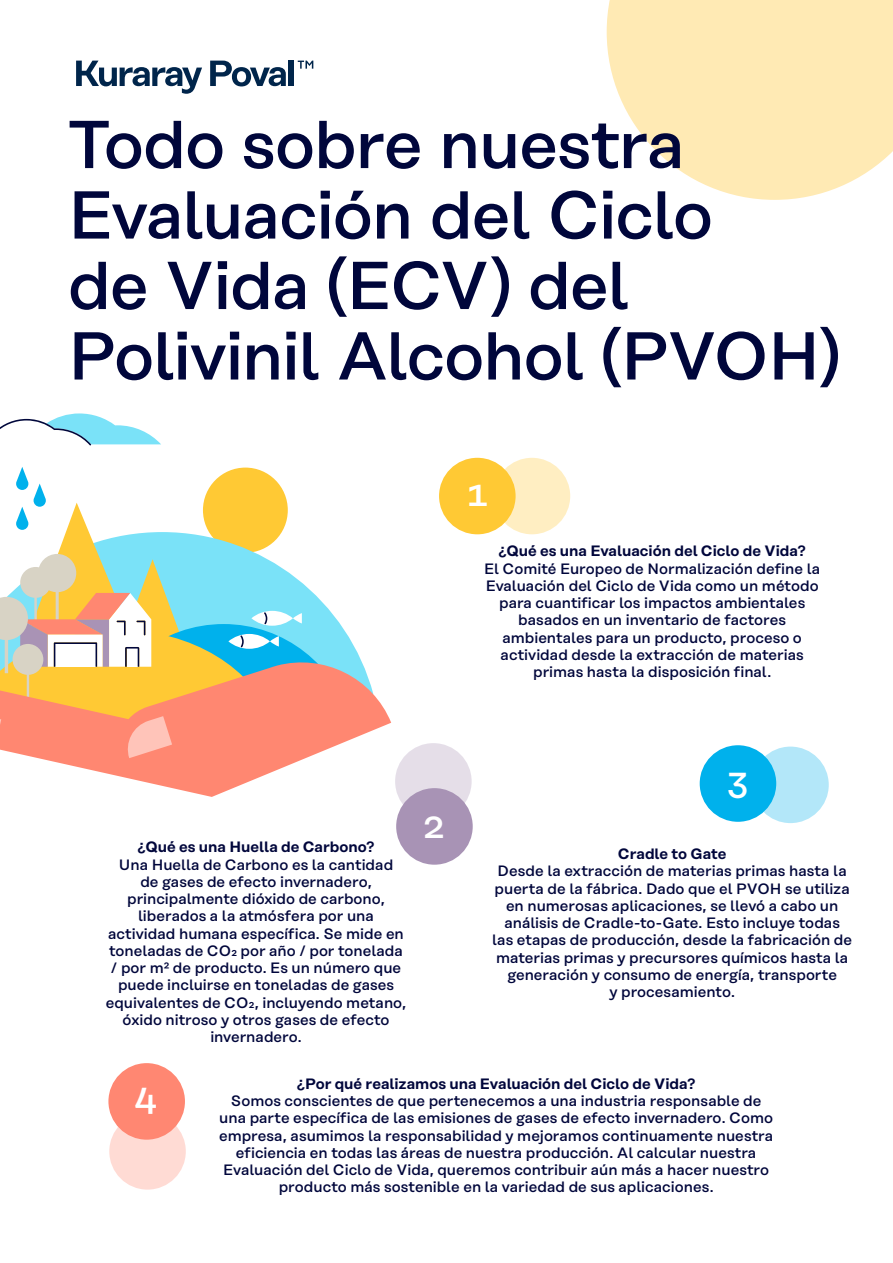
<style>
.page{position:relative;width:893px;height:1263px;background:#fff}
.page>*{position:absolute;margin:0;border:0;box-sizing:border-box;transform-origin:0 0}
.t1{font:500 67.5px/70.5px "Rational Text";letter-spacing:-.02em;color:#00063b}
.t2{font:500 36px "Rational Text";color:#fff}
.t3{font:500 15px/17.2px "Rational Text";color:#00063b;text-align:center}
.t4{font:600 15px "Rational Text";color:#00063b}
</style>
<div class="page">
<svg style="left:0;top:413px;width:161px;height:32px"></svg>
<svg style="left:38px;top:653px;width:353px;height:144px"></svg>
<svg style="left:0;top:467px;width:351px;height:291px"></svg>
<svg style="left:607px;top:0;width:286px;height:200px;background:#ffecbe"></svg>
<div style="left:439px;top:458px;width:77px;height:76px;background:#ffc934;border-radius:50%"></div>
<svg style="left:494px;top:458px;width:76px;height:76px;fill:#ffeec2"></svg>
<div style="left:396px;top:788px;width:77px;height:77px;background:#a893b5;border-radius:50%"></div>
<svg style="left:395px;top:743px;width:77px;height:77px;fill:#e5dee8"></svg>
<div style="left:700px;top:745px;width:76px;height:77px;background:#00b1ec;border-radius:50%"></div>
<svg style="left:752px;top:746px;width:77px;height:77px;fill:#b3e7f9"></svg>
<div style="left:108px;top:1063px;width:77px;height:77px;background:#ff8772;border-radius:50%"></div>
<svg style="left:109px;top:1113px;width:77px;height:76px;fill:#ffdbd4"></svg>
<svg style="left:76px;top:61px;width:126px;height:33px"></svg>
<svg style="left:210px;top:61px;width:76px;height:25px"></svg>
<div style="left:288px;top:61px;width:6px;height:25px;background:#00254b"></div>
<svg style="left:298px;top:61px;width:15px;height:8px"></svg>
<h1 class="t1" style="left:68px;top:109px;width:774px">Todo sobre nuestra<br>Evaluación del Ciclo<br>de Vida (ECV) del<br>Polivinil Alcohol (PVOH)</h1>
<h2 class="t2" style="left:466px;top:473px;width:23px">1</h2>
<p class="t4" style="left:499px;top:542px;width:309px">¿Qué es una Evaluación del Ciclo de Vida?</p>
<p class="t3" style="left:484px;top:560px;width:338px">El Comité Europeo de Normalización define la Evaluación del Ciclo de Vida como un método para cuantificar los impactos ambientales basados en un inventario de factores ambientales para un producto, proceso o actividad desde la extracción de materias primas hasta la disposición final.</p>
<p class="t4" style="left:138px;top:838px;width:238px">¿Qué es una Huella de Carbono?</p>
<p class="t3" style="left:106px;top:855px;width:302px">Una Huella de Carbono es la cantidad<br>de gases de efecto invernadero, principalmente dióxido de carbono, liberados a la atmósfera por una actividad humana específica. Se mide en toneladas de CO2 por año / por tonelada / por m2 de producto. Es un número que puede incluirse en toneladas de gases equivalentes de CO2, incluyendo metano, óxido nitroso y otros gases de efecto invernadero.</p>
<h2 class="t2" style="left:424px;top:804px;width:22px">2</h2>
<h2 class="t2" style="left:727px;top:760px;width:23px">3</h2>
<p class="t4" style="left:618px;top:845px;width:110px">Cradle to Gate</p>
<p class="t3" style="left:492px;top:862px;width:361px">Desde la extracción de materias primas hasta la puerta de la fábrica. Dado que el PVOH se utiliza en numerosas aplicaciones, se llevó a cabo un análisis de Cradle-to-Gate. Esto incluye todas las etapas de producción, desde la fabricación de materias primas y precursores químicos hasta la generación y consumo de energía, transporte<br>y procesamiento.</p>
<h2 class="t2" style="left:134px;top:1076px;width:25px">4</h2>
<p class="t4" style="left:297px;top:1075px;width:400px">¿Por qué realizamos una Evaluación del Ciclo de Vida?</p>
<p class="t3" style="left:219px;top:1092px;width:556px">Somos conscientes de que pertenecemos a una industria responsable de una parte específica de las emisiones de gases de efecto invernadero. Como empresa, asumimos la responsabilidad y mejoramos continuamente nuestra eficiencia en todas las áreas de nuestra producción. Al calcular nuestra Evaluación del Ciclo de Vida, queremos contribuir aún más a hacer nuestro producto más sostenible en la variedad de sus aplicaciones.</p>
</div>
